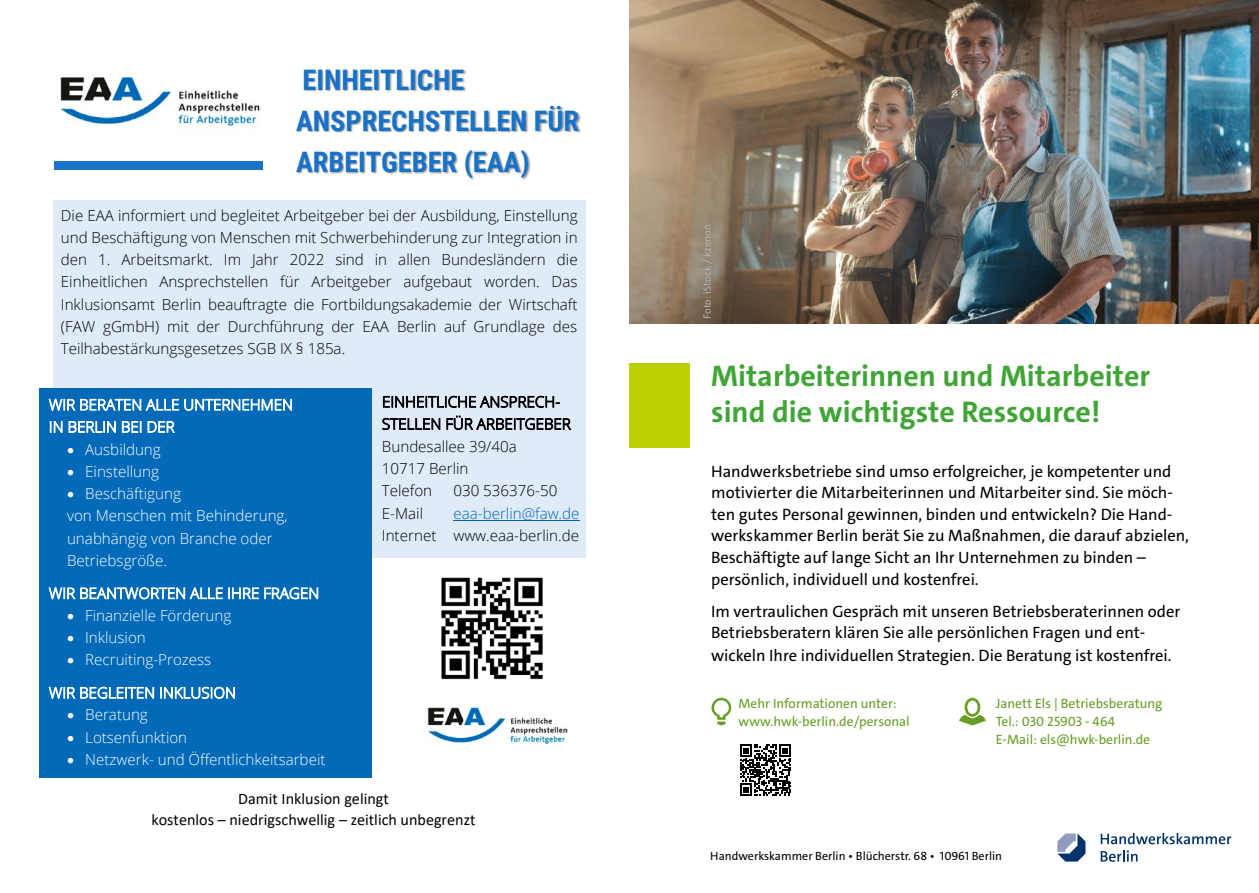
<style>
.page{position:relative;width:1259px;height:893px;background:#fff}
.page>*{position:absolute;margin:0;border:0;box-sizing:border-box;transform-origin:0 0}
.t1{font:700 30px/36px "The Sans C4 s";color:#3fa535}
.t2{font:700 28.2px/41.1px "Roboto Condensed";color:#1772c8}
.t3{font:16.5px/21.6px "The Sans C4 s";color:#000}
.t4{font:16.05px/21.3px "Calibri";color:#000;text-align:center}
.t5{font:300 15.15px/22.4px "Open Sans";color:#000;text-align:justify}
.t6{font:300 15.15px/22.2px "Open Sans";color:#fff}
.t7{font:300 15.15px "Open Sans";color:#0063c5}
.t8{font:13.5px/18px "The Sans C4 s";color:#669e24}
.t9{font:12px "The Sans C4 s";color:#000}
.t10{font:10.5px "The Sans C4 s";color:#b3b2b2}
</style>
<div class="page">
<svg style="left:1057px;top:833px;width:174px;height:29px"></svg>
<img style="left:629px;top:0;width:630px;height:323px">
<svg style="left:740px;top:744px;width:51px;height:52px"></svg>
<div style="left:629px;top:364px;width:61px;height:84px;background:#bccf00"></div>
<svg style="left:711px;top:698px;width:20px;height:27px"></svg>
<svg style="left:959px;top:698px;width:26px;height:27px"></svg>
<div style="left:39px;top:388px;width:332px;height:390px;background:#0069b8"></div>
<img style="left:304px;top:69px;width:162px;height:23px">
<img style="left:296px;top:106px;width:285px;height:27px">
<img style="left:296px;top:150px;width:235px;height:30px">
<div style="left:53px;top:200px;width:532px;height:358px;background:#1772c8;opacity:.14"></div>
<hr style="left:453px;top:520px;width:127px;height:1px;background:#0063c5">
<img style="left:441px;top:577px;width:102px;height:103px">
<img style="left:424px;top:706px;width:143px;height:39px">
<img style="left:60px;top:76px;width:200px;height:51px">
<div style="left:55px;top:161px;width:208px;height:9px;background:#1772c8"></div>
<h2 class="t2" style="left:296px;top:58px;width:285px">EINHEITLICHE<br>ANSPRECHSTELLEN FÜR<br>ARBEITGEBER (EAA)</h2>
<p class="t5" style="left:61px;top:203px;width:518px">Die EAA informiert und begleitet Arbeitgeber bei der Ausbildung, Einstellung und Beschäftigung von Menschen mit Schwerbehinderung zur Integration in den 1. Arbeitsmarkt. Im Jahr 2022 sind in allen Bundesländern die Einheitlichen Ansprechstellen für Arbeitgeber aufgebaut worden. Das Inklusionsamt Berlin beauftragte die Fortbildungsakademie der Wirtschaft (FAW gGmbH) mit der Durchführung der EAA Berlin auf Grundlage des Teilhabestärkungsgesetzes SGB IX § 185a.</p>
<p class="t6" style="left:49px;top:393px;width:246px">WIR BERATEN ALLE UNTERNEHMEN<br>IN BERLIN BEI DER</p>
<p class="t6" style="left:67px;top:438px;width:95px">• Ausbildung</p>
<p class="t6" style="left:67px;top:460px;width:94px">• Einstellung</p>
<p class="t6" style="left:67px;top:482px;width:222px">• Beschäftigung<br>von Menschen mit Behinderung, unabhängig von Branche oder<br>Betriebsgröße.</p>
<p class="t6" style="left:49px;top:582px;width:272px">WIR BEANTWORTEN ALLE IHRE FRAGEN</p>
<p class="t6" style="left:67px;top:604px;width:166px">• Finanzielle Förderung</p>
<p class="t6" style="left:67px;top:626px;width:80px">• Inklusion</p>
<p class="t6" style="left:49px;top:643px;width:189px;line-height:32.7px;text-align:center">• Recruiting-Prozess<br>WIR BEGLEITEN INKLUSION</p>
<p class="t6" style="left:67px;top:703px;width:82px">• Beratung</p>
<p class="t6" style="left:67px;top:726px;width:122px">• Lotsenfunktion</p>
<p class="t6" style="left:67px;top:748px;width:260px">• Netzwerk- und Öffentlichkeitsarbeit</p>
<p class="t5" style="left:382px;top:390px;width:190px;text-align:left">EINHEITLICHE ANSPRECH-<br>STELLEN FÜR ARBEITGEBER<br>Bundesallee 39/40a<br>10717 Berlin<br>Telefon</p>
<p class="t5" style="left:453px;top:479px;width:105px">030 536376-50</p>
<p class="t5" style="left:382px;top:501px;width:43px">E-Mail</p>
<p class="t7" style="left:453px;top:503px;width:128px">eaa-berlin@faw.de</p>
<p class="t5" style="left:382px;top:524px;width:199px">Internet www.eaa-berlin.de</p>
<p class="t4" style="left:151px;top:788px;width:325px">Damit Inklusion gelingt<br>kostenlos – niedrigschwellig – zeitlich unbegrenzt</p>
<p class="t10" style="left:700px;top:319px;width:96px;rotate:-90deg">Foto: iStock / kzenon</p>
<h1 class="t1" style="left:711px;top:358px;width:440px">Mitarbeiterinnen und Mitarbeiter sind die wichtigste Ressource!</h1>
<p class="t3" style="left:711px;top:460px;width:479px">Handwerksbetriebe sind umso erfolgreicher, je kompetenter und motivierter die Mitarbeiterinnen und Mitarbeiter sind. Sie möch&shy;ten gutes Personal gewinnen, binden und entwickeln? Die Hand&shy;werkskammer Berlin berät Sie zu Maßnahmen, die darauf abzielen, Beschäftigte auf lange Sicht an Ihr Unternehmen zu binden – persönlich, individuell und kostenfrei.</p>
<p class="t3" style="left:711px;top:600px;width:471px;line-height:22px">Im vertraulichen Gespräch mit unseren Betriebsberaterinnen oder<br>Betriebsberatern klären Sie alle persönlichen Fragen und ent&shy;wickeln Ihre individuellen Strategien. Die Beratung ist kostenfrei.</p>
<p class="t8" style="left:738px;top:694px;width:173px">Mehr Informationen unter: www.hwk-berlin.de/personal</p>
<p class="t8" style="left:995px;top:694px;width:168px">Janett Els | Betriebsberatung<br>Tel.: 030 25903 - 464<br>E-Mail: els@hwk-berlin.de</p>
<p class="t9" style="left:710px;top:849px;width:293px">Handwerkskammer Berlin • Blücherstr. 68 • 10961 Berlin</p>
</div>
